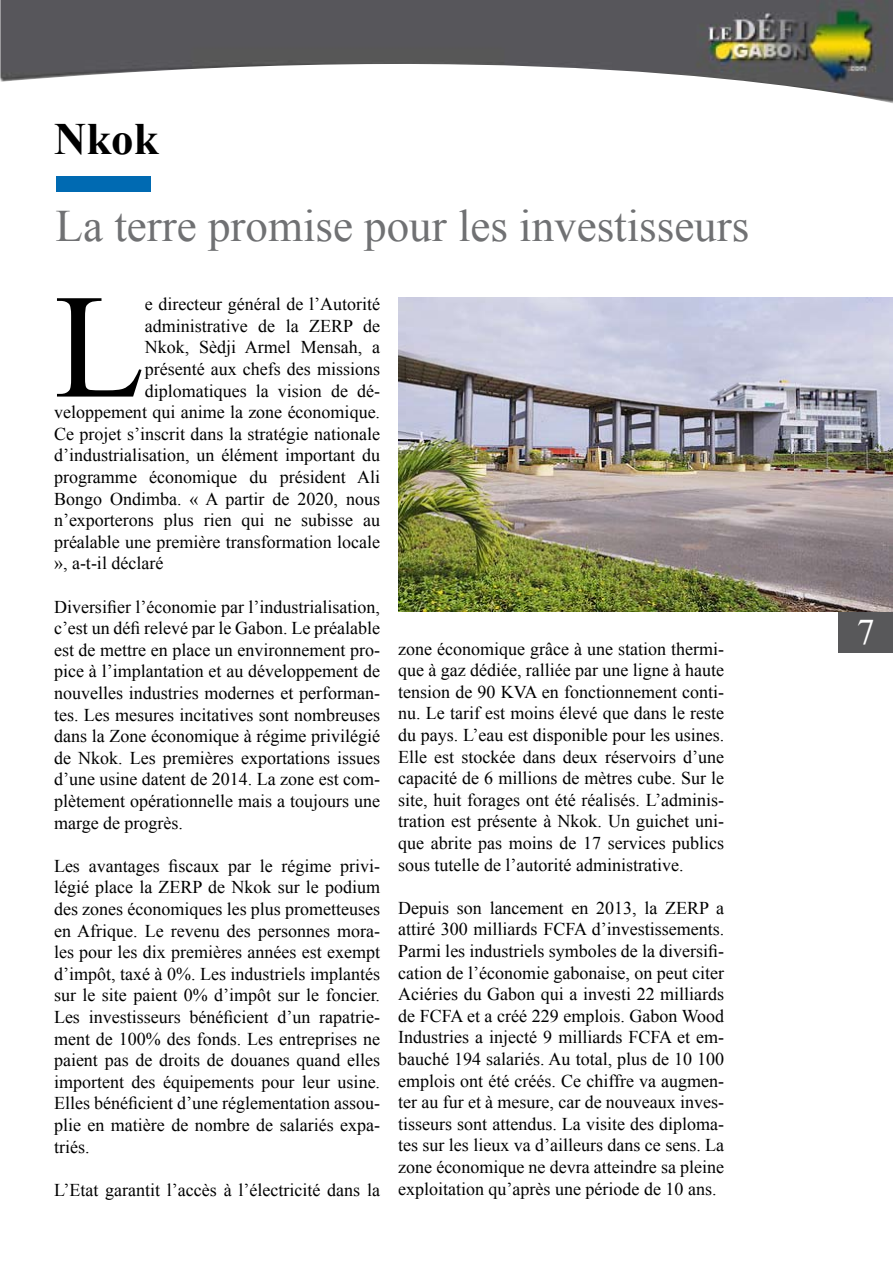
<style>
.page{position:relative;width:893px;height:1263px;background:#fff}
.page>*{position:absolute;margin:0;border:0;box-sizing:border-box;transform-origin:0 0}
.t1{font:148.5px "Times New Roman";color:#000}
.t2{font:45px "Times New Roman";color:#707173}
.t3{font:700 44.85px "Times New Roman";color:#000}
.t4{font:36px "Times New Roman";color:#fff}
.t5{font:18px/21.6px "Times New Roman";color:#000;text-align:justify}
</style>
<div class="page">
<div style="left:839px;top:610px;width:54px;height:43px;background:#58585a"></div>
<img style="left:0;top:0;width:893px;height:103px">
<div style="left:56px;top:176px;width:95px;height:16px;background:#006ab2"></div>
<img style="left:398px;top:298px;width:495px;height:313px">
<h3 class="t3" style="left:54px;top:106px;width:106px">Nkok</h3>
<h2 class="t2" style="left:56px;top:194px;width:695px">La terre promise pour les investisseurs</h2>
<h1 class="t1" style="left:54px;top:242px;width:92px">L</h1>
<p class="t5" style="left:145px;top:293px;width:237px">e directeur général de l’Autorité</p>
<p class="t5" style="left:145px;top:314px;width:237px">administrative de la ZERP de</p>
<p class="t5" style="left:145px;top:336px;width:237px">Nkok, Sèdji Armel Mensah, a</p>
<p class="t5" style="left:145px;top:358px;width:237px">présenté aux chefs des missions</p>
<p class="t5" style="left:145px;top:379px;width:237px">diplomatiques la vision de dé-</p>
<p class="t5" style="left:54px;top:401px;width:328px">veloppement qui anime la zone économique.</p>
<p class="t5" style="left:54px;top:422px;width:328px">Ce projet s’inscrit dans la stratégie nationale</p>
<p class="t5" style="left:54px;top:444px;width:328px">d’industrialisation, un élément important du</p>
<p class="t5" style="left:54px;top:466px;width:328px">programme économique du président Ali</p>
<p class="t5" style="left:54px;top:487px;width:328px">Bongo Ondimba. « A partir de 2020, nous</p>
<p class="t5" style="left:54px;top:509px;width:328px">n’exporterons plus rien qui ne subisse au</p>
<p class="t5" style="left:54px;top:530px;width:328px">préalable une première transformation locale</p>
<p class="t5" style="left:54px;top:552px;width:111px">», a-t-il déclaré</p>
<p class="t5" style="left:54px;top:595px;width:328px">Diversifier l’économie par l’industrialisation, c’est un défi relevé par le Gabon. Le préalable est de mettre en place un environnement pro&shy;pice à l’implantation et au développement de nouvelles industries modernes et performan&shy;tes. Les mesures incitatives sont nombreuses dans la Zone économique à régime privilégié de Nkok. Les premières exportations issues d’une usine datent de 2014. La zone est com&shy;plètement opérationnelle mais a toujours une marge de progrès.</p>
<p class="t5" style="left:54px;top:854px;width:328px">Les avantages fiscaux par le régime privi&shy;légié place la ZERP de Nkok sur le podium des zones économiques les plus prometteuses en Afrique. Le revenu des personnes mora&shy;les pour les dix premières années est exempt d’impôt, taxé à 0%. Les industriels implantés sur le site paient 0% d’impôt sur le foncier.<br>Les investisseurs bénéficient d’un rapatrie&shy;ment de 100% des fonds. Les entreprises ne paient pas de droits de douanes quand elles importent des équipements pour leur usine.<br>Elles bénéficient d’une réglementation assou&shy;plie en matière de nombre de salariés expa&shy;triés.</p>
<p class="t5" style="left:54px;top:1178px;width:328px">L’Etat garantit l’accès à l’électricité dans la</p>
<p class="t5" style="left:398px;top:637px;width:328px">zone économique grâce à une station thermi&shy;que à gaz dédiée, ralliée par une ligne à haute tension de 90 KVA en fonctionnement conti&shy;nu. Le tarif est moins élevé que dans le reste du pays. L’eau est disponible pour les usines.<br>Elle est stockée dans deux réservoirs d’une capacité de 6 millions de mètres cube. Sur le site, huit forages ont été réalisés. L’adminis&shy;tration est présente à Nkok. Un guichet uni&shy;que abrite pas moins de 17 services publics sous tutelle de l’autorité administrative.</p>
<p class="t5" style="left:398px;top:896px;width:328px">Depuis son lancement en 2013, la ZERP a attiré 300 milliards FCFA d’investissements.<br>Parmi les industriels symboles de la diversifi&shy;cation de l’économie gabonaise, on peut citer Aciéries du Gabon qui a investi 22 milliards de FCFA et a créé 229 emplois. Gabon Wood Industries a injecté 9 milliards FCFA et em&shy;bauché 194 salariés. Au total, plus de 10 100 emplois ont été créés. Ce chiffre va augmen&shy;ter au fur et à mesure, car de nouveaux inves&shy;tisseurs sont attendus. La visite des diploma&shy;tes sur les lieux va d’ailleurs dans ce sens. La zone économique ne devra atteindre sa pleine exploitation qu’après une période de 10 ans.</p>
<h3 class="t4" style="left:857px;top:606px;width:19px">7</h3>
</div>
